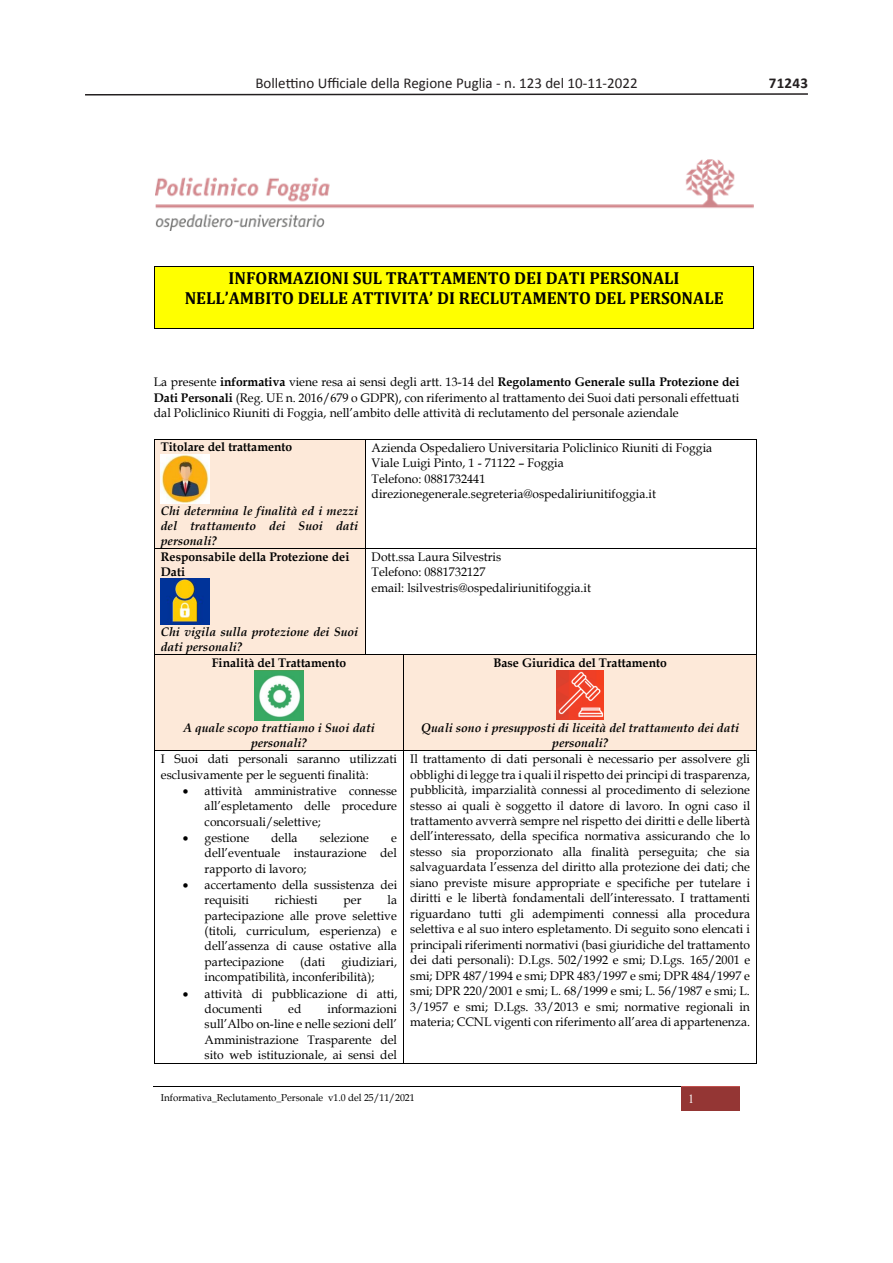
<style>
.page{position:relative;width:893px;height:1263px;background:#fff}
.page>*{position:absolute;margin:0;border:0;box-sizing:border-box;transform-origin:0 0}
.t1{font:700 17.55px/20.4px "Cambria";color:#000;text-align:center}
.t2{font:15px "Calibri";color:#231f20}
.t3{font:700 15px "Calibri";letter-spacing:.015em;color:#231f20}
.t4{font:12.45px/15.5px "Book Antiqua";color:#000;text-align:justify}
.t5{font:italic 700 12.45px/15px "Book Antiqua";color:#000;text-align:center}
.t6{font:700 12.45px/15.1px "Book Antiqua";color:#000}
.t7{font:12.45px "Times New Roman";color:#fff}
.t8{font:10.05px "Book Antiqua";color:#000}
.s1{font-weight:700}
</style>
<div class="page">
<svg style="left:85px;top:93px;width:723px;height:3px"></svg>
<div style="left:681px;top:1087px;width:59px;height:23px;background:#943634"></div>
<hr style="left:154px;top:1086px;width:527px;height:1px;background:#000">
<hr style="left:681px;top:1086px;width:59px;height:1px;background:#c0504d">
<div style="left:155px;top:267px;width:599px;height:61px;background:#ff0"></div>
<hr style="left:154px;top:266px;width:600px;height:1px;background:#000">
<hr style="left:154px;top:267px;width:1px;height:61px;background:#000">
<hr style="left:154px;top:328px;width:600px;height:1px;background:#000">
<hr style="left:754px;top:267px;width:1px;height:61px;background:#000">
<div style="left:155px;top:440px;width:210px;height:108px;background:#fde9d9"></div>
<hr style="left:154px;top:439px;width:211px;height:1px;background:#000">
<hr style="left:365px;top:439px;width:392px;height:1px;background:#000">
<hr style="left:154px;top:440px;width:1px;height:108px;background:#000">
<hr style="left:365px;top:440px;width:1px;height:108px;background:#000">
<hr style="left:757px;top:440px;width:1px;height:108px;background:#000">
<div style="left:155px;top:549px;width:210px;height:105px;background:#fde9d9"></div>
<hr style="left:154px;top:548px;width:211px;height:1px;background:#000">
<hr style="left:365px;top:548px;width:392px;height:1px;background:#000">
<hr style="left:154px;top:549px;width:1px;height:105px;background:#000">
<hr style="left:365px;top:549px;width:1px;height:105px;background:#000">
<hr style="left:757px;top:549px;width:1px;height:105px;background:#000">
<div style="left:155px;top:655px;width:248px;height:96px;background:#fde9d9"></div>
<div style="left:404px;top:655px;width:353px;height:96px;background:#fde9d9"></div>
<hr style="left:154px;top:654px;width:211px;height:1px;background:#000">
<hr style="left:365px;top:654px;width:38px;height:1px;background:#000">
<hr style="left:404px;top:654px;width:353px;height:1px;background:#000">
<hr style="left:154px;top:655px;width:1px;height:96px;background:#000">
<hr style="left:403px;top:655px;width:1px;height:96px;background:#000">
<hr style="left:757px;top:655px;width:1px;height:96px;background:#000">
<hr style="left:154px;top:751px;width:249px;height:1px;background:#000">
<hr style="left:404px;top:751px;width:353px;height:1px;background:#000">
<hr style="left:154px;top:751px;width:1px;height:312px;background:#000">
<hr style="left:154px;top:1063px;width:249px;height:1px;background:#000">
<hr style="left:403px;top:751px;width:1px;height:312px;background:#000">
<hr style="left:404px;top:1063px;width:353px;height:1px;background:#000">
<hr style="left:757px;top:751px;width:1px;height:312px;background:#000">
<img style="left:161px;top:455px;width:49px;height:48px">
<img style="left:161px;top:579px;width:49px;height:45px">
<img style="left:254px;top:670px;width:49px;height:50px">
<img style="left:557px;top:670px;width:46px;height:50px">
<img style="left:155px;top:160px;width:598px;height:71px">
<p class="t2" style="left:255px;top:74px;width:384px">Bollettino Ufficiale della Regione Puglia - n. 123 del 10-11-2022</p>
<p class="t3" style="left:769px;top:72px;width:41px">71243</p>
<p class="t1" style="left:185px;top:267px;width:540px">INFORMAZIONI SUL TRATTAMENTO DEI DATI PERSONALI<br>NELL’AMBITO DELLE ATTIVITA’ DI RECLUTAMENTO DEL PERSONALE</p>
<p class="t4" style="left:154px;top:374px;width:587px">La presente <span class="s1">informativa</span> viene resa ai sensi degli artt. 13-14 del <span class="s1">Regolamento Generale sulla Protezione dei Dati Personali</span> (Reg. UE n. 2016/679 o GDPR), con riferimento al trattamento dei Suoi dati personali effettuati dal Policlinico Riuniti di Foggia, nell’ambito delle attività di reclutamento del personale aziendale</p>
<p class="t6" style="left:161px;top:439px;width:133px">Titolare del trattamento</p>
<p class="t4" style="left:372px;top:439px;width:342px;text-align:left">Azienda Ospedaliero Universitaria Policlinico Riuniti di Foggia Viale Luigi Pinto, 1 - 71122 – Foggia<br>Telefono: 0881732441 direzionegenerale.segreteria@ospedaliriunitifoggia.it</p>
<p class="t5" style="left:161px;top:503px;width:199px;text-align:justify">Chi determina le finalità ed i mezzi del trattamento dei Suoi dati personali?</p>
<p class="t6" style="left:161px;top:549px;width:190px">Responsabile della Protezione dei<br>Dati</p>
<p class="t5" style="left:161px;top:624px;width:199px;text-align:left">Chi vigila sulla protezione dei Suoi dati personali?</p>
<p class="t6" style="left:212px;top:655px;width:136px">Finalità del Trattamento</p>
<p class="t4" style="left:372px;top:549px;width:221px;text-align:left">Dott.ssa Laura Silvestris<br>Telefono: 0881732127<br>email: lsilvestris@ospedaliriunitifoggia.it</p>
<p class="t6" style="left:493px;top:655px;width:175px">Base Giuridica del Trattamento</p>
<p class="t5" style="left:183px;top:720px;width:193px">A quale scopo trattiamo i Suoi dati personali?</p>
<p class="t4" style="left:161px;top:751px;width:238px">I Suoi dati personali saranno utilizzati esclusivamente per le seguenti finalità:</p>
<p class="t4" style="left:205px;top:782px;width:194px;text-indent:-22px">• attività amministrative connesse all’espletamento delle procedure concorsuali/selettive;</p>
<p class="t4" style="left:183px;top:829px;width:68px">• gestione</p>
<p class="t4" style="left:271px;top:829px;width:28px">della</p>
<p class="t4" style="left:320px;top:829px;width:51px">selezione</p>
<p class="t4" style="left:205px;top:829px;width:194px;text-indent:186px">e dell’eventuale instaurazione del rapporto di lavoro;</p>
<p class="t4" style="left:205px;top:876px;width:194px;text-indent:-22px">• accertamento della sussistenza dei requisiti</p>
<p class="t4" style="left:205px;top:892px;width:194px;text-indent:183px">la partecipazione alle prove selettive (titoli, curriculum, esperienza) e dell’assenza di cause ostative alla partecipazione</p>
<p class="t4" style="left:275px;top:892px;width:44px">richiesti</p>
<p class="t4" style="left:344px;top:892px;width:19px">per</p>
<p class="t4" style="left:205px;top:954px;width:194px;text-indent:137px">giudiziari, incompatibilità, inconferibilità);</p>
<p class="t4" style="left:205px;top:985px;width:194px;text-indent:-22px">• attività di pubblicazione di atti, documenti</p>
<p class="t4" style="left:300px;top:954px;width:27px">(dati</p>
<p class="t4" style="left:288px;top:1001px;width:15px">ed</p>
<p class="t4" style="left:205px;top:1001px;width:194px;text-indent:123px">informazioni sull’Albo on-line e nelle sezioni dell’ Amministrazione Trasparente del sito web istituzionale, ai sensi del</p>
<p class="t5" style="left:421px;top:720px;width:319px">Quali sono i presupposti di liceità del trattamento dei dati personali?</p>
<p class="t4" style="left:410px;top:751px;width:342px">Il trattamento di dati personali è necessario per assolvere gli obblighi di legge tra i quali il rispetto dei principi di trasparenza, pubblicità, imparzialità connessi al procedimento di selezione stesso ai quali è soggetto il datore di lavoro. In ogni caso il trattamento avverrà sempre nel rispetto dei diritti e delle libertà dell’interessato, della specifica normativa assicurando che lo stesso sia proporzionato alla finalità perseguita; che sia salvaguardata l’essenza del diritto alla protezione dei dati; che siano previste misure appropriate e specifiche per tutelare i diritti e le libertà fondamentali dell’interessato. I trattamenti riguardano tutti gli adempimenti connessi alla procedura selettiva e al suo intero espletamento. Di seguito sono elencati i principali riferimenti normativi (basi giuridiche del trattamento dei dati personali): D.Lgs. 502/1992 e smi; D.Lgs. 165/2001 e smi; DPR 487/1994 e smi; DPR 483/1997 e smi; DPR 484/1997 e smi; DPR 220/2001 e smi; L. 68/1999 e smi; L. 56/1987 e smi; L.<br>3/1957 e smi; D.Lgs. 33/2013 e smi; normative regionali in materia; CCNL vigenti con riferimento all’area di appartenenza.</p>
<p class="t8" style="left:161px;top:1091px;width:255px">Informativa_Reclutamento_Personale v1.0 del 25/11/2021</p>
<p class="t7" style="left:688px;top:1090px;width:8px">1</p>
</div>
